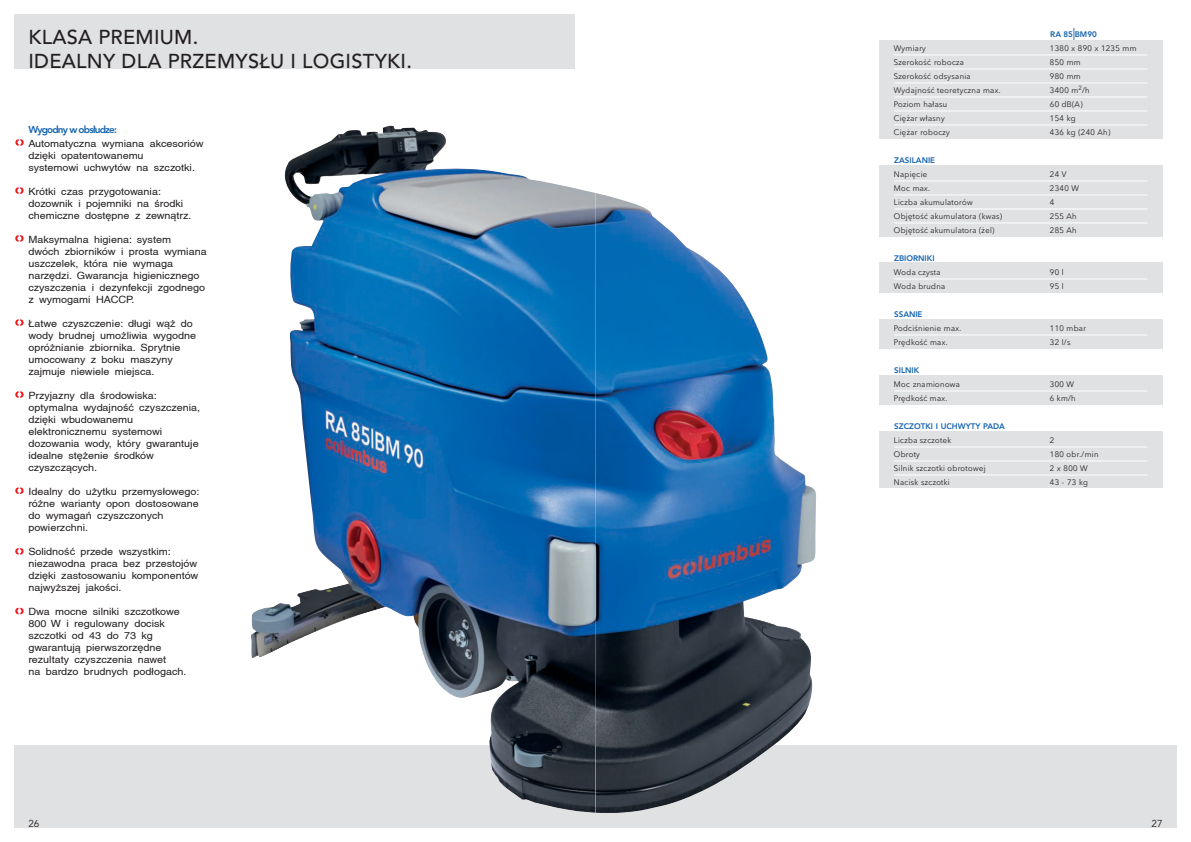
<style>
.page{position:relative;width:1191px;height:842px;background:#fff}
.page>*{position:absolute;margin:0;border:0;box-sizing:border-box;transform-origin:0 0}
.t1{font:500 20px/24px "Avenir";letter-spacing:.015em;color:#231f20}
.t2{font:10px/12px "Helvetica";color:#231f20;scale:1.08 1}
.t3{font:800 10px "Avenir";letter-spacing:-.08em;color:#1161af}
.t4{font:10px "Avenir";color:#231f20}
.t5{font:9.9px/12px "Helvetica";color:#231f20;scale:1.09 1}
.t6{font:italic 8px "Avenir Next Cyr";letter-spacing:.02em;color:#231f20}
.t7{font:800 8px "Avenir";color:#1161af}
.s1{font-family:"Arial"}
.s2{font-size:12px}
</style>
<div class="page">
<svg style="left:15px;top:139px;width:9px;height:7px"></svg>
<svg style="left:15px;top:187px;width:9px;height:7px"></svg>
<svg style="left:15px;top:235px;width:9px;height:7px"></svg>
<svg style="left:15px;top:319px;width:9px;height:7px"></svg>
<svg style="left:15px;top:391px;width:9px;height:7px"></svg>
<svg style="left:15px;top:487px;width:9px;height:7px"></svg>
<svg style="left:15px;top:548px;width:9px;height:7px"></svg>
<svg style="left:15px;top:608px;width:9px;height:6px"></svg>
<div style="left:14px;top:14px;width:560px;height:55px;background:#e0e1e3"></div>
<div style="left:14px;top:746px;width:581px;height:82px;background:#e0e1e3"></div>
<img style="left:251px;top:126px;width:344px;height:687px">
<div style="left:879px;top:40px;width:283px;height:448px;background:#e0e1e3"></div>
<div style="left:879px;top:139px;width:283px;height:26px;background:#fff"></div>
<div style="left:879px;top:349px;width:283px;height:26px;background:#fff"></div>
<div style="left:879px;top:405px;width:283px;height:25px;background:#fff"></div>
<div style="left:879px;top:237px;width:283px;height:25px;background:#fff"></div>
<div style="left:879px;top:293px;width:283px;height:26px;background:#fff"></div>
<hr style="left:894px;top:54px;width:253px;height:1px;background:#fff">
<hr style="left:894px;top:68px;width:253px;height:1px;background:#fff">
<hr style="left:894px;top:82px;width:253px;height:1px;background:#fff">
<hr style="left:894px;top:96px;width:253px;height:1px;background:#fff">
<hr style="left:894px;top:110px;width:253px;height:1px;background:#fff">
<hr style="left:894px;top:124px;width:253px;height:1px;background:#fff">
<hr style="left:894px;top:180px;width:253px;height:1px;background:#fff">
<hr style="left:894px;top:194px;width:253px;height:1px;background:#fff">
<hr style="left:894px;top:208px;width:253px;height:1px;background:#fff">
<hr style="left:894px;top:222px;width:253px;height:1px;background:#fff">
<hr style="left:894px;top:278px;width:253px;height:1px;background:#fff">
<hr style="left:894px;top:334px;width:253px;height:1px;background:#fff">
<hr style="left:894px;top:390px;width:253px;height:1px;background:#fff">
<hr style="left:894px;top:446px;width:253px;height:1px;background:#fff">
<hr style="left:894px;top:460px;width:253px;height:1px;background:#fff">
<hr style="left:894px;top:474px;width:253px;height:1px;background:#fff">
<div style="left:595px;top:746px;width:581px;height:82px;background:#e0e1e3"></div>
<img style="left:595px;top:193px;width:221px;height:620px">
<h1 class="t1" style="left:28px;top:26px;width:385px">KLASA PREMIUM.<br>IDEALNY DLA PRZEMYSŁU I LOGISTYKI.</h1>
<p class="t3" style="left:28px;top:122px;width:90px">Wygodny w obsłudze:</p>
<p class="t5" style="left:28px;top:138px;width:162px">Automatyczna wymiana akcesoriów dzi<span class="s1">ę</span>ki opatentowanemu<br>systemowi uchwytów na szczotki.</p>
<p class="t2" style="left:28px;top:186px;width:153px">Krótki czas przygotowania: dozownik i pojemniki na <span class="s1">ś</span>rodki chemiczne dost<span class="s1">ę</span>pne z zewn<span class="s1">ą</span>trz.</p>
<p class="t2" style="left:28px;top:234px;width:167px">Maksymalna higiena: system<br>dwóch zbiorników i prosta wymiana uszczelek, która nie wymaga narz<span class="s1">ę</span>dzi. Gwarancja higienicznego czyszczenia i dezynfekcji zgodnego z wymogami HACCP.</p>
<p class="t2" style="left:28px;top:318px;width:157px"><span class="s1">Ł</span>atwe czyszczenie: d<span class="s1">ł</span>ugi w<span class="s1">ąż</span> do wody brudnej umo<span class="s1">ż</span>liwia wygodne opró<span class="s1">ż</span>nianie zbiornika. Sprytnie umocowany z boku maszyny zajmuje niewiele miejsca.</p>
<p class="t2" style="left:28px;top:390px;width:161px">Przyjazny dla <span class="s1">ś</span>rodowiska: optymalna wydajno<span class="s1">ść</span> czyszczenia, dzi<span class="s1">ę</span>ki wbudowanemu elektronicznemu systemowi dozowania wody, który gwarantuje idealne st<span class="s1">ęż</span>enie <span class="s1">ś</span>rodków czyszcz<span class="s1">ą</span>cych.</p>
<p class="t2" style="left:28px;top:486px;width:160px">Idealny do u<span class="s1">ż</span>ytku przemys<span class="s1">ł</span>owego: ró<span class="s1">ż</span>ne warianty opon dostosowane do wymaga<span class="s1">ń</span> czyszczonych powierzchni.</p>
<p class="t2" style="left:28px;top:546px;width:159px">Solidno<span class="s1">ść</span> przede wszystkim: niezawodna praca bez przestojów dzi<span class="s1">ę</span>ki zastosowaniu komponentów najwy<span class="s1">ż</span>szej jako<span class="s1">ś</span>ci.</p>
<p class="t2" style="left:28px;top:606px;width:148px">Dwa mocne silniki szczotkowe<br>800 W i regulowany docisk szczotki od 43 do 73 kg gwarantuj<span class="s1">ą</span> pierwszorz<span class="s1">ę</span>dne rezultaty czyszczenia nawet<br>na bardzo brudnych pod<span class="s1">ł</span>ogach.</p>
<p class="t7" style="left:1050px;top:28px;width:48px">RA 85<span class="s2">|</span>BM90</p>
<p class="t6" style="left:894px;top:44px;width:34px">Wymiary</p>
<p class="t6" style="left:1050px;top:44px;width:90px">1380 x 890 x 1235 mm</p>
<p class="t6" style="left:894px;top:58px;width:73px">Szerokość robocza</p>
<p class="t6" style="left:1050px;top:58px;width:34px">850 mm</p>
<p class="t6" style="left:894px;top:72px;width:80px">Szerokość odsysania</p>
<p class="t6" style="left:1050px;top:72px;width:34px">980 mm</p>
<p class="t6" style="left:894px;top:86px;width:110px">Wydajność teoretyczna max .</p>
<p class="t6" style="left:1050px;top:86px;width:43px">3400 m<sup>2</sup>/h</p>
<p class="t6" style="left:894px;top:100px;width:56px">Poziom hałasu</p>
<p class="t6" style="left:1050px;top:100px;width:34px">60 dB(A)</p>
<p class="t6" style="left:894px;top:114px;width:52px">Ciężar własny</p>
<p class="t6" style="left:1050px;top:114px;width:29px">154 kg</p>
<p class="t6" style="left:894px;top:128px;width:58px">Ciężar roboczy</p>
<p class="t6" style="left:1050px;top:128px;width:62px">436 kg (240 Ah)</p>
<p class="t7" style="left:894px;top:154px;width:42px">ZASILANIE</p>
<p class="t6" style="left:894px;top:170px;width:36px">Napięcie</p>
<p class="t6" style="left:1050px;top:170px;width:18px">24V</p>
<p class="t6" style="left:894px;top:184px;width:39px">Moc max.</p>
<p class="t6" style="left:1050px;top:184px;width:31px">2340 W</p>
<p class="t6" style="left:894px;top:198px;width:82px">Liczba akumulatorów</p>
<p class="t6" style="left:1050px;top:198px;width:8px">4</p>
<p class="t6" style="left:894px;top:212px;width:110px">Objętość akumulatora (kwas)</p>
<p class="t6" style="left:1050px;top:212px;width:30px">255Ah</p>
<p class="t6" style="left:894px;top:226px;width:102px">Objętość akumulatora (żel)</p>
<p class="t6" style="left:1050px;top:226px;width:30px">285Ah</p>
<p class="t7" style="left:894px;top:252px;width:42px">ZBIORNIKI</p>
<p class="t6" style="left:894px;top:268px;width:50px">Woda czysta</p>
<p class="t6" style="left:1050px;top:268px;width:17px">90 l</p>
<p class="t6" style="left:894px;top:282px;width:54px">Woda brudna</p>
<p class="t6" style="left:1050px;top:282px;width:17px">95 l</p>
<p class="t7" style="left:894px;top:308px;width:30px">SSANIE</p>
<p class="t6" style="left:894px;top:324px;width:71px">Podciśnienie max.</p>
<p class="t6" style="left:1050px;top:324px;width:39px">110 mbar</p>
<p class="t6" style="left:894px;top:338px;width:57px">Prędkość max .</p>
<p class="t6" style="left:1050px;top:338px;width:24px">32 l/s</p>
<p class="t7" style="left:894px;top:364px;width:27px">SILNIK</p>
<p class="t6" style="left:894px;top:380px;width:69px">Moc znamionowa</p>
<p class="t6" style="left:1050px;top:380px;width:26px">300 W</p>
<p class="t6" style="left:894px;top:394px;width:57px">Prędkość max .</p>
<p class="t6" style="left:1050px;top:394px;width:29px">6 km/h</p>
<p class="t7" style="left:894px;top:420px;width:112px">SZCZOTKI I UCHWYTY PADA</p>
<p class="t6" style="left:894px;top:436px;width:60px">Liczba szczotek</p>
<p class="t6" style="left:1050px;top:436px;width:6px">2</p>
<p class="t6" style="left:894px;top:450px;width:28px">Obroty</p>
<p class="t6" style="left:1050px;top:450px;width:52px">180 obr./min</p>
<p class="t6" style="left:894px;top:464px;width:93px">Silnik szczotki obrotowej</p>
<p class="t6" style="left:1050px;top:464px;width:39px">2 x 800W</p>
<p class="t6" style="left:894px;top:478px;width:59px">Nacisk szczotki</p>
<p class="t6" style="left:1050px;top:478px;width:41px">43 - 73 kg</p>
<p class="t4" style="left:28px;top:816px;width:13px">26</p>
<p class="t4" style="left:1157px;top:816px;width:7px">9</p>
<p class="t4" style="left:34px;top:816px;width:7px">8</p>
<p class="t4" style="left:1151px;top:816px;width:13px">27</p>
</div>
